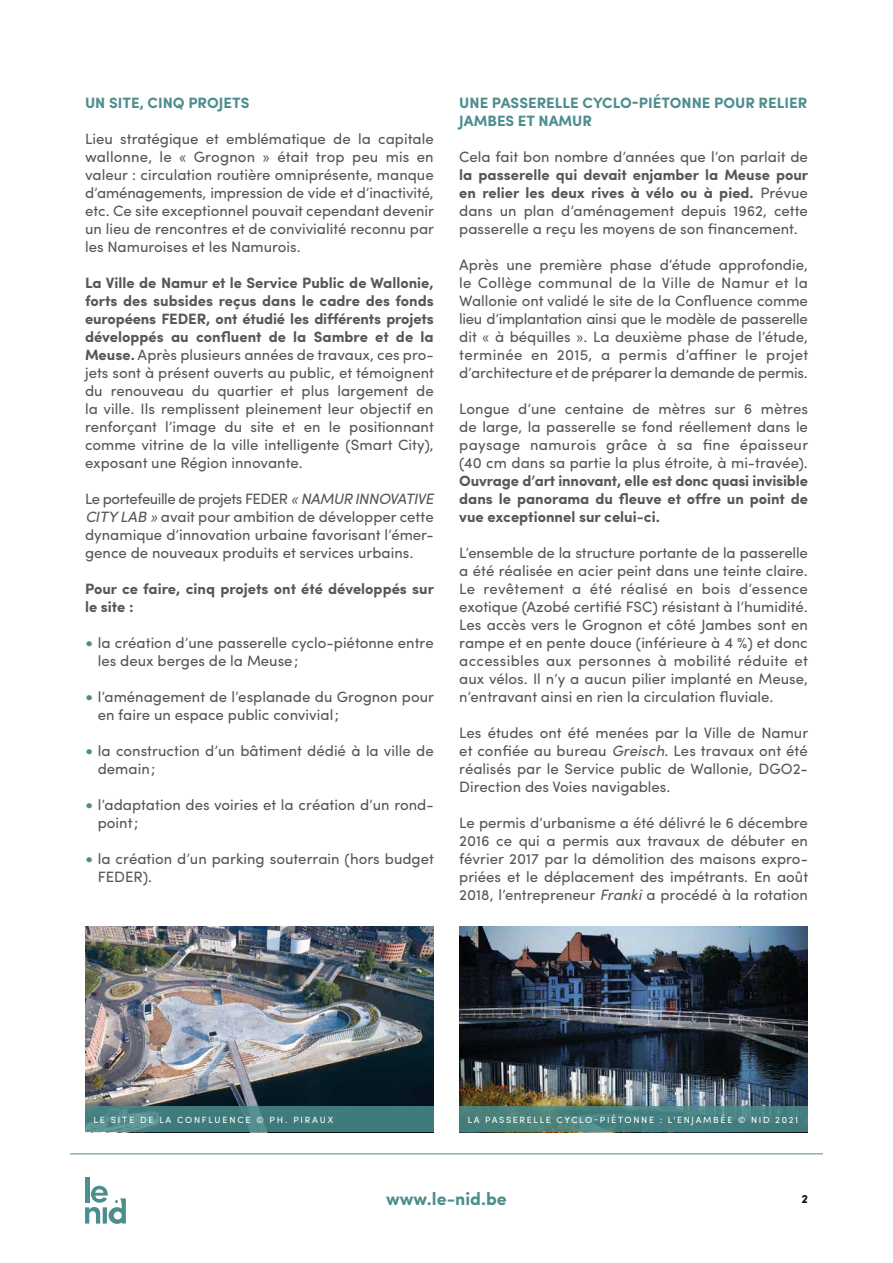
<style>
.page{position:relative;width:893px;height:1263px;background:#fff}
.page>*{position:absolute;margin:0;border:0;box-sizing:border-box;transform-origin:0 0}
.t1{font:700 18px "Sofia Pro";color:#4b8e8d}
.t2{font:15px/18px "Sofia Pro";color:#575756;text-align:justify}
.t3{font:700 15px/18px "Sofia Pro";color:#575756}
.t4{font:700 15px/18px "Sofia Pro";color:#4b8e8d}
.t5{font:700 12px "Sofia Pro";color:#11100c}
.t6{font:9px "Sofia Pro";letter-spacing:.185em;color:#fff}
.s1{font-weight:700}
.s2{font-style:italic}
.s3{font-size:18px;color:#4b8e8d}
</style>
<div class="page">
<hr style="left:85px;top:1177px;width:4px;height:25px;background:#4b8e8d">
<svg style="left:85px;top:1186px;width:41px;height:38px"></svg>
<hr style="left:70px;top:1153px;width:753px;height:1px;background:#4b8e8d">
<img style="left:85px;top:927px;width:349px;height:180px">
<img style="left:459px;top:927px;width:349px;height:180px">
<svg style="left:459px;top:1107px;width:349px;height:25px;background:#48817f"></svg>
<svg style="left:85px;top:1107px;width:349px;height:25px;background:#447f7f"></svg>
<p class="t4" style="left:85px;top:93px;width:166px">UN SITE, CINQ PROJETS</p>
<p class="t2" style="left:85px;top:129px;width:351px">Lieu stratégique et emblématique de la capitale wallonne, le « Grognon » était trop peu mis en valeur : circulation routière omniprésente, manque d’aménagements, impression de vide et d’inactivité, etc. Ce site exceptionnel pouvait cependant devenir un lieu de rencontres et de convivialité reconnu par les Namuroises et les Namurois.</p>
<p class="t2" style="left:85px;top:273px;width:350px"><span class="s1">La Ville de Namur et le Service Public de Wallonie, forts des subsides reçus dans le cadre des fonds européens FEDER, ont étudié les différents projets développés au confluent de la Sambre et de la Meuse.</span> Après plusieurs années de travaux, ces pro&shy;jets sont à présent ouverts au public, et témoignent du renouveau du quartier et plus largement de la ville. Ils remplissent pleinement leur objectif en renforçant l’image du site et en le positionnant comme vitrine de la ville intelligente (Smart City), exposant une Région innovante.</p>
<p class="t2" style="left:85px;top:489px;width:350px">Le portefeuille de projets FEDER <span class="s2">« NAMUR INNOVATIVE CITY LAB »</span> avait pour ambition de développer cette dynamique d’innovation urbaine favorisant l’émer&shy;gence de nouveaux produits et services urbains.</p>
<p class="t3" style="left:85px;top:579px;width:351px">Pour ce faire, cinq projets ont été développés sur le site :</p>
<p class="t2" style="left:98px;top:633px;width:337px;text-indent:-13px"><span class="s3">•</span> la création d’une passerelle cyclo-piétonne entre les deux berges de la Meuse;</p>
<p class="t2" style="left:98px;top:687px;width:338px;text-indent:-13px"><span class="s3">•</span> l’aménagement de l’esplanade du Grognon pour en faire un espace public convivial;</p>
<p class="t2" style="left:98px;top:741px;width:337px;text-indent:-13px"><span class="s3">•</span> la construction d’un bâtiment dédié à la ville de demain;</p>
<p class="t2" style="left:98px;top:795px;width:337px;text-indent:-13px"><span class="s3">•</span> l’adaptation des voiries et la création d’un rond&shy;point;</p>
<p class="t2" style="left:98px;top:849px;width:338px;text-indent:-13px"><span class="s3">•</span> la création d’un parking souterrain (hors budget<br>FEDER).</p>
<p class="t4" style="left:459px;top:93px;width:349px">UNE PASSERELLE CYCLO-PIÉTONNE POUR RELIER<br>JAMBES ET NAMUR</p>
<p class="t2" style="left:459px;top:147px;width:350px">Cela fait bon nombre d’années que l’on parlait de</p>
<p class="t2" style="left:459px;top:165px;width:351px"><span class="s1">la passerelle qui devait enjamber la Meuse pour en relier les deux rives à vélo ou à pied.</span> Prévue dans un plan d’aménagement depuis 1962, cette passerelle a reçu les moyens de son financement.</p>
<p class="t2" style="left:459px;top:255px;width:350px">Après une première phase d’étude approfondie, le Collège communal de la Ville de Namur et la Wallonie ont validé le site de la Confluence comme lieu d’implantation ainsi que le modèle de passerelle dit « à béquilles ». La deuxième phase de l’étude, terminée en 2015, a permis d’affiner le projet d’architecture et de préparer la demande de permis.</p>
<p class="t2" style="left:459px;top:399px;width:351px">Longue d’une centaine de mètres sur 6 mètres de large, la passerelle se fond réellement dans le paysage namurois grâce à sa fine épaisseur (40 cm dans sa partie la plus étroite, à mi-travée).</p>
<p class="t3" style="left:459px;top:471px;width:350px;text-align:justify">Ouvrage d’art innovant, elle est donc quasi invisible dans le panorama du fleuve et offre un point de vue exceptionnel sur celui-ci.</p>
<p class="t2" style="left:459px;top:543px;width:350px">L’ensemble de la structure portante de la passerelle a été réalisée en acier peint dans une teinte claire.<br>Le revêtement a été réalisé en bois d’essence exotique (Azobé certifié FSC) résistant à l’humidité.<br>Les accès vers le Grognon et côté Jambes sont en rampe et en pente douce (inférieure à 4 %) et donc accessibles aux personnes à mobilité réduite et aux vélos. Il n’y a aucun pilier implanté en Meuse, n’entravant ainsi en rien la circulation fluviale.</p>
<p class="t2" style="left:459px;top:723px;width:350px">Les études ont été menées par la Ville de Namur et confiée au bureau <span class="s2">Greisch</span>. Les travaux ont été réalisés par le Service public de Wallonie, DGO2- Direction des Voies navigables.</p>
<p class="t2" style="left:459px;top:813px;width:350px">Le permis d’urbanisme a été délivré le 6 décembre 2016 ce qui a permis aux travaux de débuter en février 2017 par la démolition des maisons expro&shy;priées et le déplacement des impétrants. En août 2018, l’entrepreneur <span class="s2">Franki</span> a procédé à la rotation</p>
<p class="t6" style="left:94px;top:1113px;width:241px">LE SITE DE LA CONFLUENCE © PH. PIRAUX</p>
<p class="t6" style="left:468px;top:1113px;width:332px">LA PASSERELLE CYCLO-PIÉTONNE : L'ENJAMBÉE © NID 2021</p>
<p class="t1" style="left:386px;top:1185px;width:122px">www.le-nid.be</p>
<p class="t5" style="left:801px;top:1189px;width:8px">2</p>
</div>
